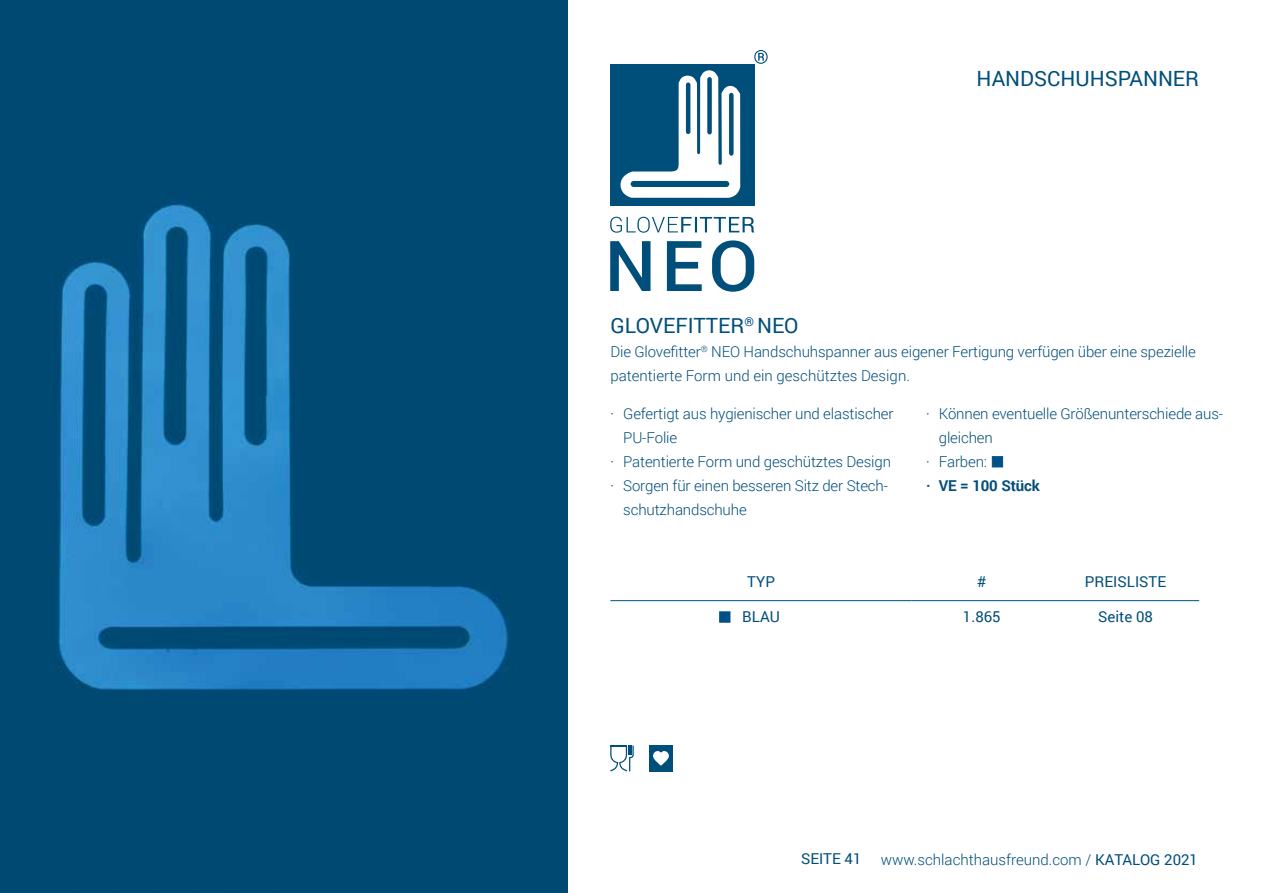
<style>
.page{position:relative;width:1263px;height:893px;background:#fff}
.page>*{position:absolute;margin:0;border:0;box-sizing:border-box;transform-origin:0 0}
.t1{font:21px "Roboto";color:#004e7a}
.t2{font:300 15px/24px "Roboto";letter-spacing:-.01em;color:#004e7a}
.t3{font:15px "Roboto";color:#004e7a}
.t4{font:700 15px "Roboto";letter-spacing:-.01em;color:#004e7a}
.s1{font-weight:400}
</style>
<div class="page">
<img style="left:0;top:0;width:568px;height:893px">
<hr style="left:610px;top:600px;width:302px;height:1px;background:#004e7a">
<hr style="left:912px;top:600px;width:140px;height:1px;background:#004e7a">
<hr style="left:1052px;top:600px;width:147px;height:1px;background:#004e7a">
<div style="left:719px;top:611px;width:11px;height:11px;background:#005188;border:1px solid #005188"></div>
<svg style="left:610px;top:217px;width:144px;height:16px"></svg>
<div style="left:610px;top:64px;width:144px;height:141px;background:#004e7a"></div>
<svg style="left:620px;top:70px;width:120px;height:128px"></svg>
<svg style="left:610px;top:240px;width:144px;height:52px"></svg>
<svg style="left:754px;top:50px;width:14px;height:14px"></svg>
<div style="left:649px;top:745px;width:24px;height:26px;background:#004e7a"></div>
<svg style="left:653px;top:751px;width:16px;height:15px"></svg>
<svg style="left:610px;top:745px;width:24px;height:26px"></svg>
<div style="left:992px;top:456px;width:11px;height:11px;background:#005188;border:1px solid #005188"></div>
<h1 class="t1" style="left:976px;top:64px;width:224px">HANDSCHUHSPANNER</h1>
<h1 class="t1" style="left:610px;top:311px;width:190px">GLOVEFITTER<sup>®</sup> NEO</h1>
<p class="t2" style="left:610px;top:339px;width:587px">Die Glovefitter<sup>®</sup> NEO Handschuhspanner aus eigener Fertigung verfügen über eine spezielle patentierte Form und ein geschütztes Design.</p>
<p class="t2" style="left:610px;top:401px;width:285px">· Gefertigt aus hygienischer und elastischer</p>
<p class="t2" style="left:623px;top:425px;width:55px">PU-Folie</p>
<p class="t2" style="left:610px;top:449px;width:282px">· Patentierte Form und geschütztes Design</p>
<p class="t2" style="left:610px;top:473px;width:279px">· Sorgen für einen besseren Sitz der Stech-</p>
<p class="t2" style="left:623px;top:497px;width:125px">schutzhandschuhe</p>
<p class="t2" style="left:926px;top:401px;width:299px">· Können eventuelle Größenunterschiede aus-</p>
<p class="t2" style="left:939px;top:425px;width:56px">gleichen</p>
<p class="t2" style="left:926px;top:449px;width:63px">· Farben:</p>
<p class="t4" style="left:926px;top:475px;width:115px">· VE = 100 Stück</p>
<p class="t3" style="left:747px;top:571px;width:29px">TYP</p>
<p class="t3" style="left:977px;top:571px;width:11px">#</p>
<p class="t3" style="left:1085px;top:571px;width:83px">PREISLISTE</p>
<p class="t3" style="left:742px;top:606px;width:39px">BLAU</p>
<p class="t3" style="left:963px;top:606px;width:39px">1.865</p>
<p class="t3" style="left:1098px;top:606px;width:56px">Seite 08</p>
<p class="t3" style="left:801px;top:848px;width:62px">SEITE 41</p>
<p class="t2" style="left:881px;top:847px;width:319px">www.schlachthausfreund.com / <span class="s1">KATALOG 2021</span></p>
</div>
